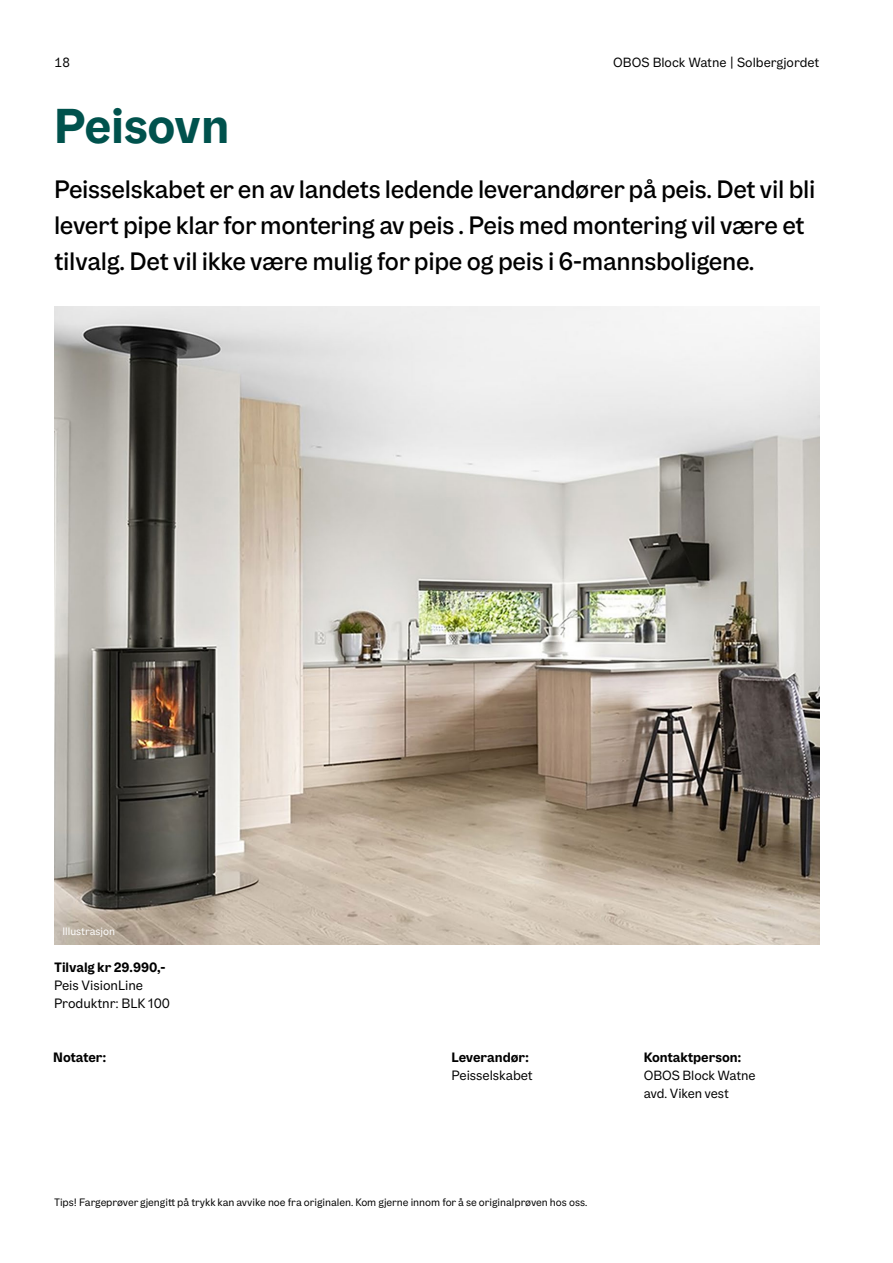
<style>
.page{position:relative;width:893px;height:1263px;background:#fff}
.page>*{position:absolute;margin:0;border:0;box-sizing:border-box;transform-origin:0 0}
.t1{font:700 49.5px "OBOS Text";letter-spacing:-.005em;color:#00524d}
.t2{font:500 25.5px/36px "OBOS Text";letter-spacing:-.01em;color:#000}
.t3{font:700 13.65px "OBOS Text";color:#000}
.t4{font:13.65px/18px "OBOS Text";color:#000}
.t5{font:13.5px/18px "OBOS Text";color:#000}
.t6{font:10.8px "OBOS Text";color:#000}
.t7{font:10.8px "OBOS Text";color:#fff}
</style>
<div class="page">
<img style="left:54px;top:306px;width:765px;height:638px">
<p class="t5" style="left:54px;top:54px;width:18px">18</p>
<p class="t5" style="left:613px;top:54px;width:207px">OBOS Block Watne | Solbergjordet</p>
<h1 class="t1" style="left:54px;top:94px;width:177px">Peisovn</h1>
<p class="t2" style="left:54px;top:171px;width:763px">Peisselskabet er en av landets ledende leverandører på peis. Det vil bli levert pipe klar for montering av peis . Peis med montering vil være et tilvalg. Det vil ikke være mulig for pipe og peis i 6-mannsboligene.</p>
<p class="t7" style="left:63px;top:924px;width:54px">Illustrasjon</p>
<p class="t3" style="left:54px;top:959px;width:113px">Tilvalg kr 29.990,-</p>
<p class="t4" style="left:54px;top:976px;width:118px">Peis VisionLine<br>Produktnr: BLK 100</p>
<p class="t3" style="left:53px;top:1049px;width:55px">Notater:</p>
<p class="t3" style="left:451px;top:1049px;width:79px">Leverandør:</p>
<p class="t4" style="left:451px;top:1066px;width:83px">Peisselskabet</p>
<p class="t6" style="left:54px;top:1195px;width:535px">Tips! Fargeprøver gjengitt på trykk kan avvike noe fra originalen. Kom gjerne innom for å se originalprøven hos oss.</p>
<p class="t3" style="left:644px;top:1049px;width:99px">Kontaktperson:</p>
<p class="t5" style="left:644px;top:1066px;width:113px">OBOS Block Watne avd. Viken vest</p>
</div>
